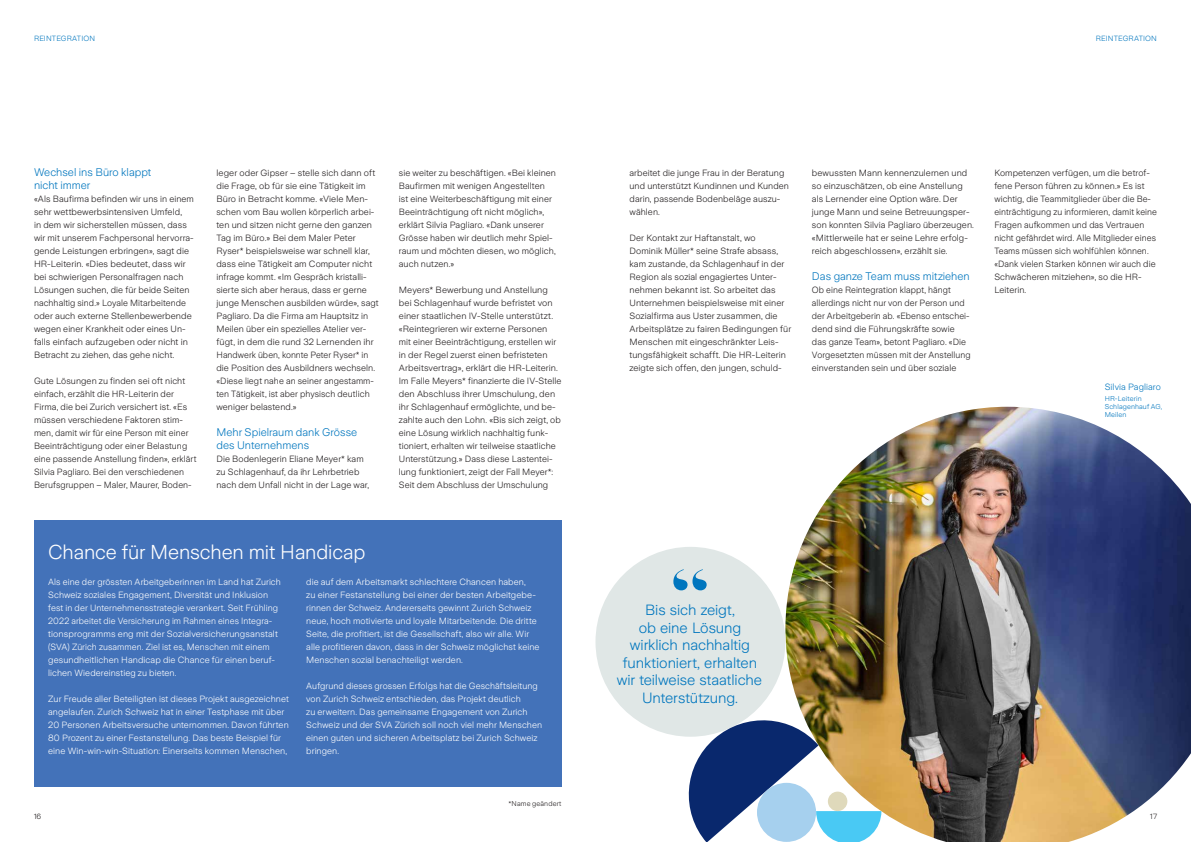
<style>
.page{position:relative;width:1191px;height:842px;background:#fff}
.page>*{position:absolute;margin:0;border:0;box-sizing:border-box;transform-origin:0 0}
.t1{font:300 20px "Zurich Sans";letter-spacing:-.005em;color:#fff}
.t2{font:300 14.8px/17.5px "Zurich Sans";letter-spacing:-.005em;color:#0076be;text-align:center}
.t3{font:300 11px/13px "Zurich Sans";color:#0076be}
.t4{font:300 9px/13px "Zurich Sans";letter-spacing:.01em;color:#231f20}
.t5{font:300 9px/13px "Zurich Sans";letter-spacing:.01em;color:#fff}
.t6{font:300 9px "Zurich Sans";letter-spacing:.005em;color:#0076be}
.t7{font:300 7.5px "Zurich Sans";letter-spacing:.02em;color:#0076be}
.t8{font:300 7.5px "Zurich Sans";color:#231f20}
.t9{font:300 7px/8px "Zurich Sans";letter-spacing:.015em;color:#0076be}
.t10{font:300 7px "Zurich Sans";letter-spacing:.02em;color:#231f20}
</style>
<div class="page">
<img style="left:785px;top:407px;width:406px;height:435px">
<div style="left:34px;top:520px;width:527px;height:267px;background:#4372b9"></div>
<div style="left:595px;top:547px;width:190px;height:190px;background:#e0e7e6;border-radius:50%"></div>
<svg style="left:673px;top:569px;width:33px;height:21px"></svg>
<svg style="left:680px;top:712px;width:201px;height:130px"></svg>
<div style="left:757px;top:783px;width:59px;height:59px;background:#a6d0ee;border-radius:50%"></div>
<div style="left:828px;top:792px;width:19px;height:19px;background:#dfd9bb;border-radius:50%"></div>
<p class="t7" style="left:34px;top:34px;width:63px">REINTEGRATION</p>
<p class="t7" style="left:1095px;top:34px;width:63px">REINTEGRATION</p>
<p class="t3" style="left:34px;top:166px;width:119px">Wechsel ins Büro klappt nicht immer</p>
<p class="t4" style="left:34px;top:192px;width:161px">«Als Baufirma befinden wir uns in einem sehr wettbewerbsintensiven Umfeld,<br>in dem wir sicherstellen müssen, dass wir mit unserem Fachpersonal hervorra&shy;gende Leistungen erbringen», sagt die HR-Leiterin. «Dies bedeutet, dass wir bei schwierigen Personalfragen nach Lösungen suchen, die für beide Seiten nachhaltig sind.» Loyale Mitarbeitende oder auch externe Stellenbewerbende wegen einer Krankheit oder eines Un&shy;falls einfach aufzugeben oder nicht in Betracht zu ziehen, das gehe nicht.</p>
<p class="t4" style="left:34px;top:374px;width:164px">Gute Lösungen zu finden sei oft nicht einfach, erzählt die HR-Leiterin der Firma, die bei Zurich versichert ist. «Es müssen verschiedene Faktoren stim&shy;men, damit wir für eine Person mit einer Beeinträchtigung oder einer Belastung eine passende Anstellung finden», erklärt Silvia Pagliaro. Bei den verschiedenen Berufsgruppen – Maler, Maurer, Boden-</p>
<p class="t4" style="left:216px;top:166px;width:164px">leger oder Gipser – stelle sich dann oft die Frage, ob für sie eine Tätigkeit im Büro in Betracht komme. «Viele Men&shy;schen vom Bau wollen körperlich arbei&shy;ten und sitzen nicht gerne den ganzen Tag im Büro.» Bei dem Maler Peter Ryser* beispielsweise war schnell klar, dass eine Tätigkeit am Com puter nicht infrage kommt. «Im Gespräch kristalli&shy;sierte sich aber heraus, dass er gerne junge Menschen ausbilden würde», sagt Pagliaro. Da die Firma am Hauptsitz in Meilen über ein spezielles Atelier ver&shy;fügt, in dem die rund 32 Lernenden ihr Handwerk üben, konnte Peter Ryser* in die Position des Ausbildners wechseln. «Diese liegt nahe an seiner angestam m&shy;ten Tätigkeit, ist aber physisch deutlich weniger belastend.»</p>
<p class="t3" style="left:216px;top:426px;width:142px">Mehr Spielraum dank Grösse des Unternehmens</p>
<p class="t4" style="left:216px;top:452px;width:154px">Die Bodenlegerin Eliane Meyer* kam zu Schlagenhauf, da ihr Lehrbetrieb nach dem Unfall nicht in der Lage war,</p>
<p class="t4" style="left:399px;top:166px;width:159px">sie weiter zu beschäftigen. «Bei kleinen Baufirmen mit wenigen Angestellten ist eine Weiterbeschäftigung mit einer Beeinträchtigung oft nicht möglich», erklärt Silvia Pagliaro. «Dank unserer Grösse haben wir deutlich mehr Spiel&shy;raum und möchten diesen, wo möglich, auch nutzen.»</p>
<p class="t4" style="left:399px;top:283px;width:164px">Meyers* Bewerbung und Anstellung bei Schlagenhauf wurde befristet von einer staatlichen IV-Stelle unterstützt. «Reinte grieren wir externe Personen mit einer Beeinträchtigung, erstellen wir in der Regel zuerst einen befristeten Arbeitsvertrag», erklärt die HR-Leiterin.<br>Im Falle Meyers* finanzierte die IV-Stelle den Abschluss ihrer Umschulung, den ihr Schlagenhauf ermöglichte, und be&shy;zahlte auch den Lohn. «Bis sich zeigt, ob eine Lösung wirklich nachhaltig funk&shy;tioniert, erhalten wir teilweise staatliche Unterstützung.» Dass diese Lastentei&shy;lung funktioniert, zeigt der Fall Meyer*:<br>Seit dem Abschluss der Umschulung</p>
<h1 class="t1" style="left:48px;top:541px;width:319px">Chance für Menschen mit Handicap</h1>
<p class="t5" style="left:48px;top:576px;width:234px">Als eine der grössten Arbeitgeberinnen im Land hat Zurich Schweiz soziales Engagement, Diversität und Inklusion fest in der Unternehmensstrategie verankert. Seit Frühling 2022 arbeitet die Versicherung im Rahmen eines Integra&shy;tionsprogramms eng mit der Sozialversicherungsanstalt (SVA) Zürich zusammen. Ziel ist es, Menschen mit einem gesundheitlichen Handicap die Chance für einen beruf&shy;lichen Wiedereinstieg zu bieten.</p>
<p class="t5" style="left:48px;top:693px;width:242px">Zur Freude aller Beteiligten ist dieses Projekt ausgezeichnet angelaufen. Zurich Schweiz hat in einer Testphase mit über 20 Personen Arbeitsversuche unternommen. Davon führten 80 Prozent zu einer Festanstellung. Das beste Beispiel für eine Win-win-win-Situation: Einerseits kommen Menschen,</p>
<p class="t5" style="left:306px;top:576px;width:235px">die auf dem Arbeitsmarkt schlechtere Chancen haben,<br>zu einer Festanstellung bei einer der besten Arbeitgebe&shy;rinnen der Schweiz. Andererseits gewinnt Zurich Schweiz neue, hoch motivierte und loyale Mitarbeitende. Die dritte Seite, die profitiert, ist die Gesellschaft, also wir alle. Wir alle profitieren davon, dass in der Schweiz möglichst keine Menschen sozial benachteiligt werden.</p>
<p class="t5" style="left:306px;top:680px;width:237px">Aufgrund dieses grossen Erfolgs hat die Geschäftsleitung von Zurich Schweiz entschieden, das Projekt deutlich<br>zu erweitern. Das gemeinsame Engagement von Zurich Schweiz und der SVA Zürich soll noch viel mehr Menschen einen guten und sicheren Arbeitsplatz bei Zurich Schweiz bringen.</p>
<p class="t10" style="left:508px;top:800px;width:54px">*Name geändert</p>
<p class="t4" style="left:629px;top:166px;width:161px">arbeitet die junge Frau in der Beratung und unterstützt Kundinnen und Kunden darin, passende Boden beläge auszu&shy;wählen.</p>
<p class="t4" style="left:629px;top:231px;width:163px">Der Kontakt zur Haftanstalt, wo<br>Dominik Müller* seine Strafe absass, kam zustande, da Schlagenhauf in der Region als sozial engagiertes Unter&shy;nehmen bekannt ist. So arbeitet das Unternehmen beispielsweise mit einer Sozialfirma aus Uster zusammen, die Arbeitsplätze zu fairen Bedingungen für Menschen mit eingeschränkter Leis&shy;tungsfähigkeit schafft. Die HR-Leiterin zeigte sich offen, den jungen, schuld-</p>
<p class="t4" style="left:812px;top:166px;width:164px">bewussten Mann kennenzulernen und so einzuschätzen, ob eine Anstellung als Lernender eine Option wäre. Der junge Mann und seine Betreuungsper&shy;son konnten Silvia Pagliaro überzeugen. «Mittlerweile hat er seine Lehre erfolg&shy;reich abgeschlossen», erzählt sie.</p>
<p class="t3" style="left:812px;top:270px;width:159px">Das ganze Team muss mitziehen</p>
<p class="t4" style="left:812px;top:283px;width:160px">Ob eine Reintegration klappt, hängt allerdings nicht nur von der Person und der Arbeitgeberin ab. «Ebenso entschei&shy;dend sind die Führungskräfte sowie das ganze Team», betont Pagliaro. «Die Vorgesetzten müssen mit der Anstellung einverstanden sein und über soziale</p>
<p class="t4" style="left:994px;top:166px;width:164px">Kompetenzen verfügen, um die betrof&shy;fene Person führen zu können.» Es ist wichtig, die Teammitglieder über die Be&shy;einträchtigung zu informieren, damit keine Fragen aufkommen und das Vertrauen nicht gefährdet wird. Alle Mitglieder eines Teams müssen sich wohlfühlen können. «Dank vielen Starken können wir auch die Schwächeren mitziehen», so die HR-Leiterin.</p>
<p class="t6" style="left:1104px;top:382px;width:58px">Silvia Pagliaro</p>
<p class="t9" style="left:1104px;top:395px;width:59px">HR-Leiterin<br>Schlagenhauf AG,<br>Meilen</p>
<h2 class="t2" style="left:617px;top:601px;width:147px">Bis sich zeigt,<br>ob eine Lösung wirklich nachhaltig funktioniert, erhalten wir teilweise staatliche<br>Unterstützung.</h2>
<p class="t8" style="left:34px;top:813px;width:9px">16</p>
<p class="t8" style="left:1150px;top:813px;width:8px">17</p>
</div>
